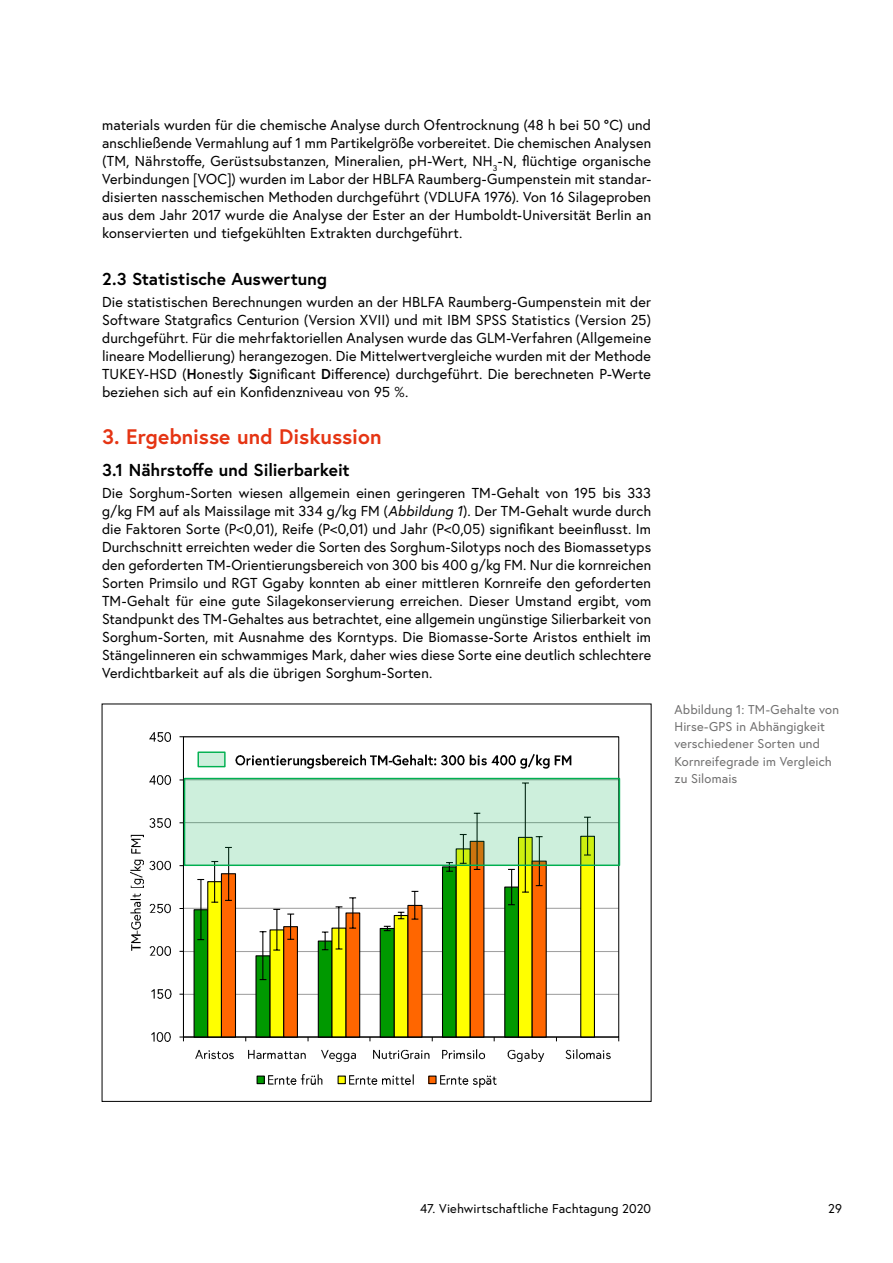
<style>
.page{position:relative;width:893px;height:1263px;background:#fff}
.page>*{position:absolute;margin:0;border:0;box-sizing:border-box;transform-origin:0 0}
.t1{font:700 21px "Europa Austria";color:#e53413}
.t2{font:700 17.25px "Europa Austria";color:#000}
.t3{font:14.4px/18px "Europa Austria";letter-spacing:.01em;color:#000;text-align:justify}
.t4{font:12.75px/17.2px "Europa Austria";letter-spacing:.015em;color:#706f6f}
.t5{font:12.75px "Europa Austria";letter-spacing:.01em;color:#000}
.s1{font-weight:700}
.s2{font-style:italic}
</style>
<div class="page">
<hr style="left:184px;top:994px;width:435px;height:1px;background:#a2a2a2">
<hr style="left:184px;top:951px;width:435px;height:1px;background:#a2a2a2">
<hr style="left:184px;top:908px;width:435px;height:1px;background:#a2a2a2">
<svg style="left:193px;top:879px;width:14px;height:158px"></svg>
<svg style="left:207px;top:866px;width:388px;height:171px"></svg>
<svg style="left:220px;top:866px;width:327px;height:171px"></svg>
<hr style="left:200px;top:910px;width:1px;height:30px;background:#000">
<hr style="left:200px;top:879px;width:1px;height:31px;background:#000">
<svg style="left:260px;top:931px;width:6px;height:49px"></svg>
<svg style="left:322px;top:931px;width:6px;height:19px"></svg>
<svg style="left:384px;top:926px;width:7px;height:5px"></svg>
<svg style="left:446px;top:866px;width:7px;height:6px"></svg>
<svg style="left:508px;top:869px;width:7px;height:36px"></svg>
<svg style="left:211px;top:866px;width:7px;height:37px"></svg>
<svg style="left:273px;top:909px;width:7px;height:41px"></svg>
<svg style="left:336px;top:906px;width:6px;height:43px"></svg>
<svg style="left:398px;top:912px;width:6px;height:7px"></svg>
<hr style="left:525px;top:837px;width:1px;height:55px;background:#000">
<svg style="left:522px;top:891px;width:7px;height:2px"></svg>
<svg style="left:225px;top:866px;width:7px;height:35px"></svg>
<svg style="left:287px;top:913px;width:7px;height:27px"></svg>
<svg style="left:349px;top:897px;width:7px;height:32px"></svg>
<svg style="left:412px;top:891px;width:6px;height:29px"></svg>
<hr style="left:476px;top:841px;width:2px;height:28px;background:#000">
<svg style="left:536px;top:866px;width:7px;height:20px"></svg>
<hr style="left:183px;top:737px;width:1px;height:300px;background:#000">
<hr style="left:183px;top:1037px;width:436px;height:1px;background:#000">
<img style="left:151px;top:1032px;width:20px;height:10px">
<img style="left:151px;top:989px;width:21px;height:10px">
<img style="left:149px;top:946px;width:22px;height:10px">
<img style="left:150px;top:903px;width:21px;height:11px">
<img style="left:149px;top:860px;width:22px;height:11px">
<img style="left:150px;top:818px;width:21px;height:10px">
<img style="left:149px;top:775px;width:23px;height:10px">
<img style="left:149px;top:732px;width:22px;height:10px">
<img style="left:195px;top:1049px;width:39px;height:11px">
<img style="left:248px;top:1049px;width:58px;height:11px">
<img style="left:322px;top:1049px;width:34px;height:13px">
<img style="left:373px;top:1049px;width:57px;height:11px">
<img style="left:442px;top:1049px;width:43px;height:11px">
<img style="left:507px;top:1049px;width:38px;height:13px">
<img style="left:565px;top:1049px;width:46px;height:11px">
<img style="left:131px;top:934px;width:10px;height:17px">
<img style="left:130px;top:834px;width:14px;height:96px">
<div style="left:257px;top:1076px;width:7px;height:8px;background:#090"></div>
<div style="left:257px;top:1075px;width:8px;height:9px;border:1px solid #000"></div>
<img style="left:268px;top:1074px;width:55px;height:11px">
<div style="left:338px;top:1076px;width:7px;height:8px;background:#ff0"></div>
<div style="left:338px;top:1075px;width:8px;height:9px;border:1px solid #000"></div>
<img style="left:349px;top:1074px;width:65px;height:11px">
<div style="left:429px;top:1076px;width:7px;height:8px;background:#f60"></div>
<div style="left:428px;top:1075px;width:9px;height:9px;border:1px solid #000"></div>
<img style="left:440px;top:1075px;width:57px;height:12px">
<img style="left:236px;top:754px;width:152px;height:14px">
<img style="left:388px;top:758px;width:5px;height:5px">
<img style="left:393px;top:753px;width:179px;height:15px">
<div style="left:185px;top:778px;width:434px;height:87px;background:#00b050;opacity:.2"></div>
<div style="left:184px;top:778px;width:436px;height:88px;border:1px solid #00b050"></div>
<div style="left:198px;top:752px;width:27px;height:15px;background:#cdefdc"></div>
<div style="left:197px;top:751px;width:29px;height:16px;border:1px solid #00b050"></div>
<p class="t3" style="left:102px;top:116px;width:551px">materials wurden für die chemische Analyse durch Ofentrocknung (48 h bei 50 °C) und anschließende Vermahlung auf 1 mm Partikelgröße vorbereitet. Die chemischen Analysen (TM, Nährstoffe, Gerüstsubstanzen, Mineralien, pH-Wert, NH<sub>3</sub>-N, flüchtige organische Verbindungen [VOC]) wurden im Labor der HBLFA Raumberg-Gumpenstein mit standar&shy;disierten nasschemischen Methoden durchgeführt (VDLUFA 1976). Von 16 Silageproben aus dem Jahr 2017 wurde die Analyse der Ester an der Humboldt-Universität Berlin an konservierten und tiefgekühlten Extrakten durchgeführt.</p>
<p class="t2" style="left:102px;top:267px;width:226px">2.3 Statistische Auswertung</p>
<p class="t3" style="left:102px;top:293px;width:551px">Die statistischen Berechnungen wurden an der HBLFA Raumberg-Gumpenstein mit der Software Statgrafics Centurion (Version XVII) und mit IBM SPSS Statistics (Version 25) durchgeführt. Für die mehrfaktoriellen Analysen wurde das GLM-Verfahren (Allgemeine lineare Modellierung) herangezogen. Die Mittelwertvergleiche wurden mit der Methode TUKEY-HSD (<span class="s1">H</span>onestly <span class="s1">S</span>ignificant <span class="s1">D</span>ifference) durchgeführt. Die berechneten P-Werte beziehen sich auf ein Konfidenzniveau von 95 %.</p>
<h1 class="t1" style="left:102px;top:422px;width:281px">3. Ergebnisse und Diskussion</h1>
<p class="t2" style="left:102px;top:458px;width:249px">3.1 Nährstoffe und Silierbarkeit</p>
<p class="t3" style="left:102px;top:483px;width:551px">Die Sorghum-Sorten wiesen allgemein einen geringeren TM-Gehalt von 195 bis 333 g/kg FM auf als Maissilage mit 334 g/kg FM (<span class="s2">Abbildung 1</span>). Der TM-Gehalt wurde durch die Faktoren Sorte (P&lt;0,01), Reife (P&lt;0,01) und Jahr (P&lt;0,05) signifikant beeinflusst. Im Durchschnitt erreichten weder die Sorten des Sorghum-Silotyps noch des Biomassetyps den geforderten TM-Orientierungsbereich von 300 bis 400 g/kg FM. Nur die kornreichen Sorten Primsilo und RGT Ggaby konnten ab einer mittleren Kornreife den geforderten TM-Gehalt für eine gute Silagekonservierung erreichen. Dieser Umstand ergibt, vom Standpunkt des TM-Gehaltes aus betrachtet, eine allgemein ungünstige Silierbarkeit von Sorghum-Sorten, mit Ausnahme des Korntyps. Die Biomasse-Sorte Aristos enthielt im Stängelinneren ein schwammiges Mark, daher wies diese Sorte eine deutlich schlechtere Verdichtbarkeit auf als die übrigen Sorghum-Sorten.</p>
<p class="t4" style="left:674px;top:700px;width:166px">Abbildung 1: TM-Gehalte von<br>Hirse-GPS in Abhängigkeit verschiedener Sorten und<br>Kornreifegrade im Vergleich zu Silomais</p>
<p class="t5" style="left:420px;top:1200px;width:232px">47. Viehwirtschaftliche Fachtagung 2020</p>
<p class="t5" style="left:828px;top:1200px;width:15px">29</p>
</div>
